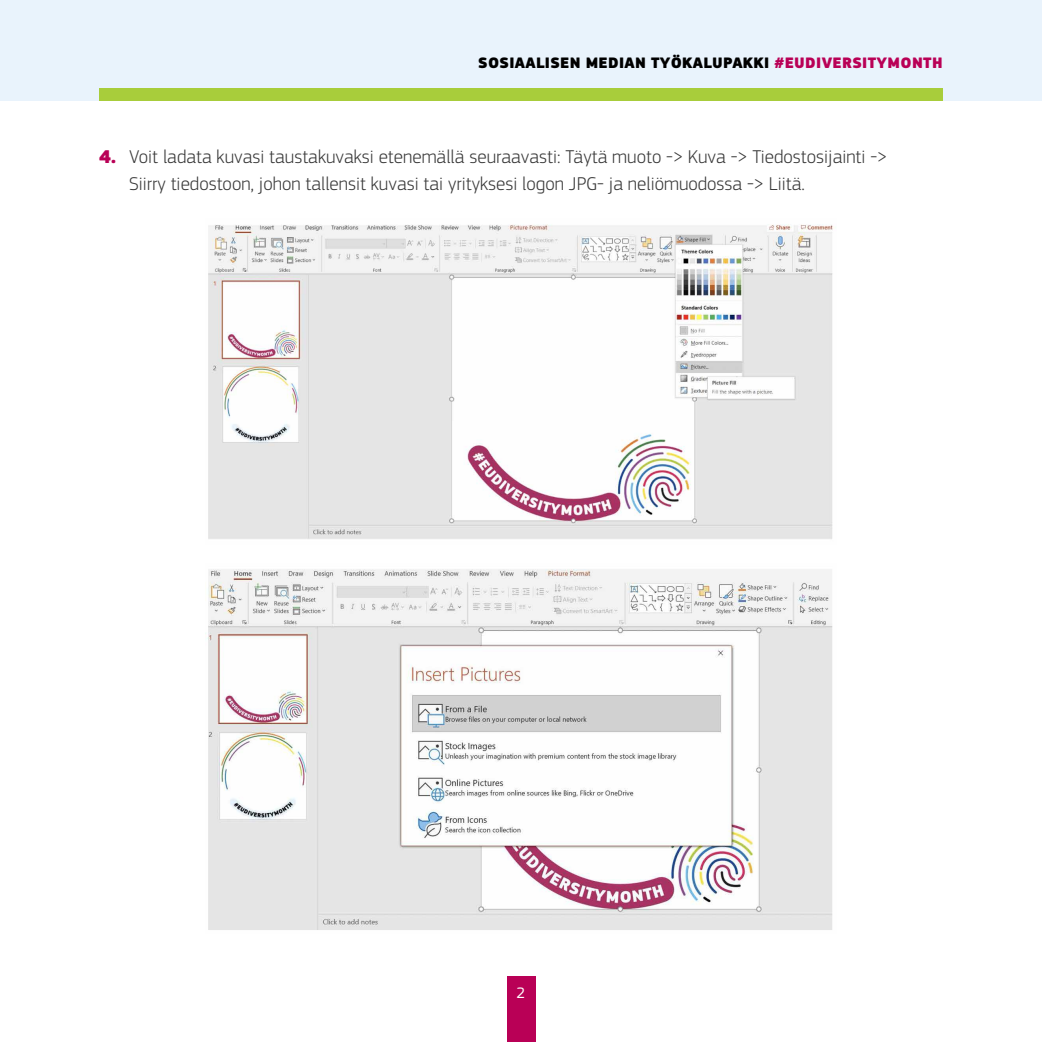
<style>
.page{position:relative;width:1042px;height:1042px;background:#fff}
.page>*{position:absolute;margin:0;border:0;box-sizing:border-box;transform-origin:0 0}
.t1{font:300 19.25px/26.2px "EC Square Sans Pro";color:#393939}
.t2{font:900 15.75px "EC Square Sans Pro";letter-spacing:.02em;color:#000}
.t3{font:15.75px "EC Square Sans Pro";color:#fff}
.s1{color:#b90056}
.s2{font-weight:900;color:#b90056}
</style>
<div class="page">
<div style="left:0;top:0;width:1042px;height:101px;background:#e9f3fc"></div>
<div style="left:506px;top:976px;width:29px;height:66px;background:#b90056"></div>
<img style="left:208px;top:224px;width:626px;height:315px">
<img style="left:205px;top:569px;width:628px;height:361px">
<div style="left:99px;top:88px;width:844px;height:13px;background:#a8cd3b"></div>
<p class="t2" style="left:478px;top:53px;width:466px">SOSIAALISEN MEDIAN TYÖKALUPAKKI <span class="s1">#EUDIVERSITYMONTH</span></p>
<p class="t1" style="left:129px;top:144px;width:760px;text-indent:-30px"><span class="s2">4.</span> Voit ladata kuvasi taustakuvaksi etenemällä seuraavasti: Täytä muoto -&gt; Kuva -&gt; Tiedostosijainti -&gt;<br>Siirry tiedostoon, johon tallensit kuvasi tai yrityksesi logon JPG- ja neliömuodossa -&gt; Liitä.</p>
<p class="t3" style="left:516px;top:984px;width:10px">2</p>
</div>
